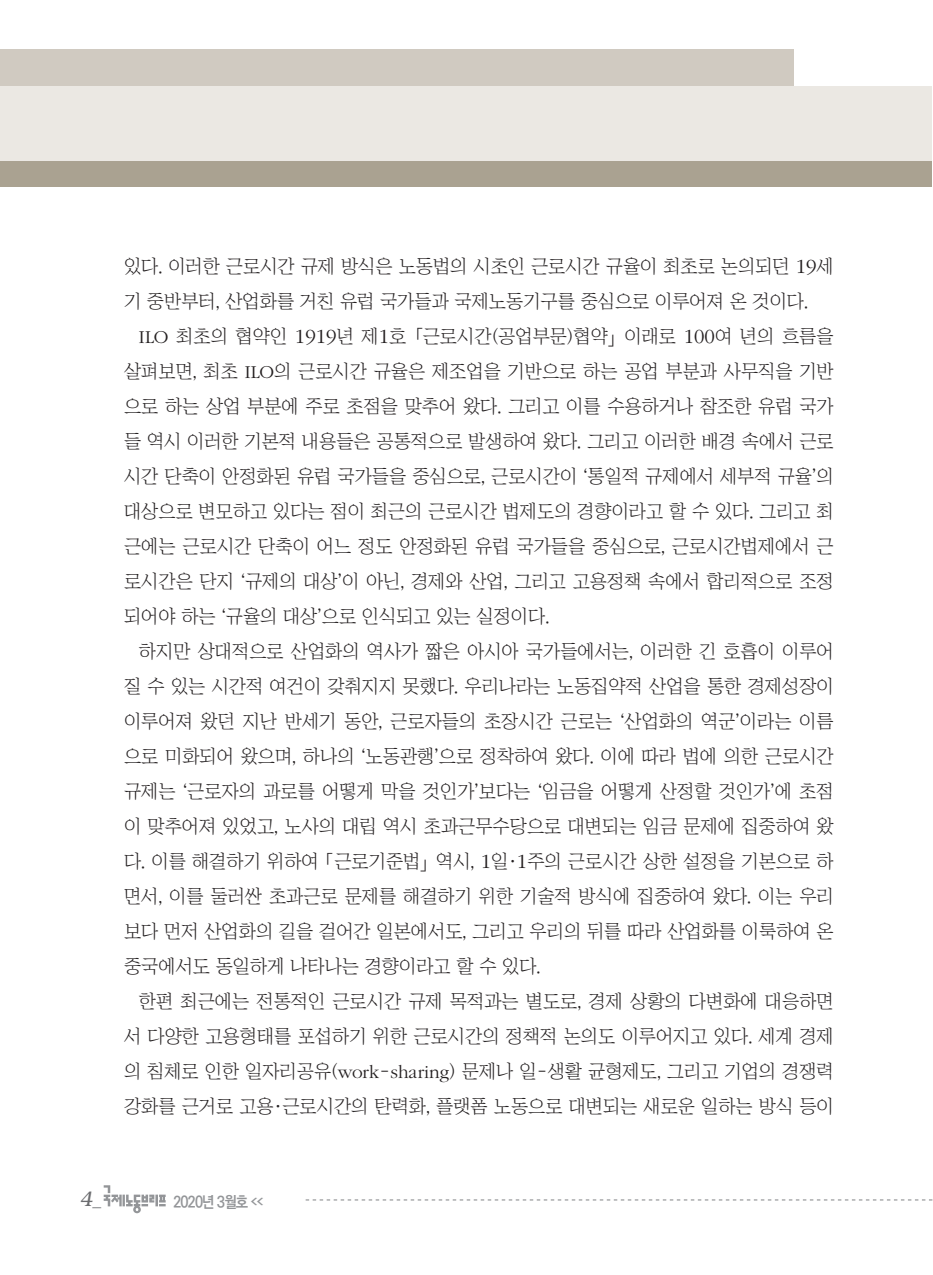
<style>
.page{position:relative;width:933px;height:1275px;background:#fff}
.page>*{position:absolute;margin:0;border:0;box-sizing:border-box;transform-origin:0 0}
.t1{font:italic 300 21px "Bookman";color:#6c6d70}
.본문{font:18.9px/35px "Chosunilbo NM";color:#231f20;text-align:justify}
.t2{font:700 15.75px "Ko Pub Dotum";letter-spacing:-.055em;color:#939598;scale:.9 1}
.s1{font-family:"ITC Garamond Std";font-weight:300;font-size:20.82px}
.s2{font-family:"ITC Garamond Std";font-weight:300}
.s3{font-family:"Helvetica";font-weight:400;font-style:normal;font-size:17.5px}
.s4{font-size:7.88px}
</style>
<div class="page">
<svg style="left:306px;top:1199px;width:626px;height:1px"></svg>
<div style="left:0;top:50px;width:794px;height:49px;background:#d0cac1"></div>
<div style="left:0;top:86px;width:932px;height:76px;background:#ebe8e3"></div>
<div style="left:0;top:161px;width:932px;height:26px;background:#aaa291"></div>
<svg style="left:104px;top:1185px;width:62px;height:28px"></svg>
<p class="본문" style="left:124px;top:249px;width:711px">있다. 이러한 근로시간 규제 방식은 노동법의 시초인 근로시간 규율이 최초로 논의되던 <span class="s1">19</span>세 기 중반부터, 산업화를 거친 유럽 국가들과 국제노동기구를 중심으로 이루어져 온 것이다.</p>
<p class="본문" style="left:124px;top:319px;width:711px;text-indent:15px"><span class="s2">ILO</span> 최초의 협약인 <span class="s1">1919</span>년 제<span class="s1">1</span>호 ｢근로시간(공업부문)협약｣ 이래로 <span class="s1">100</span>여 년의 흐름을 살펴보면, 최초 <span class="s2">ILO</span>의 근로시간 규율은 제조업을 기반으로 하는 공업 부분과 사무직을 기반 으로 하는 상업 부분에 주로 초점을 맞추어 왔다. 그리고 이를 수용하거나 참조한 유럽 국가 들 역시 이러한 기본적 내용들은 공통적으로 발생하여 왔다. 그리고 이러한 배경 속에서 근로 시간 단축이 안정화된 유럽 국가들을 중심으로, 근로시간이 ‘통일적 규제에서 세부적 규율’의 대상으로 변모하고 있다는 점이 최근의 근로시간 법제도의 경향이라고 할 수 있다. 그리고 최 근에는 근로시간 단축이 어느 정도 안정화된 유럽 국가들을 중심으로, 근로시간법제에서 근 로시간은 단지 ‘규제의 대상’이 아닌, 경제와 산업, 그리고 고용정책 속에서 합리적으로 조정 되어야 하는 ‘규율의 대상’으로 인식되고 있는 실정이다.</p>
<p class="본문" style="left:124px;top:634px;width:711px;text-indent:15px">하지만 상대적으로 산업화의 역사가 짧은 아시아 국가들에서는, 이러한 긴 호흡이 이루어 질 수 있는 시간적 여건이 갖춰지지 못했다. 우리나라는 노동집약적 산업을 통한 경제성장이 이루어져 왔던 지난 반세기 동안, 근로자들의 초장시간 근로는 ‘산업화의 역군’이라는 이름 으로 미화되어 왔으며, 하나의 ‘노동관행’으로 정착하여 왔다. 이에 따라 법에 의한 근로시간 규제는 ‘근로자의 과로를 어떻게 막을 것인가’보다는 ‘임금을 어떻게 산정할 것인가’에 초점 이 맞추어져 있었고, 노사의 대립 역시 초과근무수당으로 대변되는 임금 문제에 집중하여 왔 다. 이를 해결하기 위하여 「근로기준법」역시, <span class="s1">1</span>일·<span class="s1">1</span>주의 근로시간 상한 설정을 기본으로 하 면서, 이를 둘러싼 초과근로 문제를 해결하기 위한 기술적 방식에 집중하여 왔다. 이는 우리 보다 먼저 산업화의 길을 걸어간 일본에서도, 그리고 우리의 뒤를 따라 산업화를 이룩하여 온 중국에서도 동일하게 나타나는 경향이라고 할 수 있다.</p>
<p class="본문" style="left:124px;top:984px;width:711px;text-indent:15px">한편 최근에는 전통적인 근로시간 규제 목적과는 별도로, 경제 상황의 다변화에 대응하면 서 다양한 고용형태를 포섭하기 위한 근로시간의 정책적 논의도 이루어지고 있다. 세계 경제 의 침체로 인한 일자리공유(<span class="s2">work</span>-<span class="s2">sharing</span>) 문제나 일-생활 균형제도, 그리고 기업의 경쟁력 강화를 근거로 고용·근로시간의 탄력화, 플랫폼 노동으로 대변되는 새로운 일하는 방식 등이</p>
<p class="t1" style="left:79px;top:1187px;width:23px">4<span class="s3">_</span></p>
<p class="t2" style="left:173px;top:1194px;width:101px">2020년 3월호 <span class="s4">&lt;&lt;</span></p>
</div>
